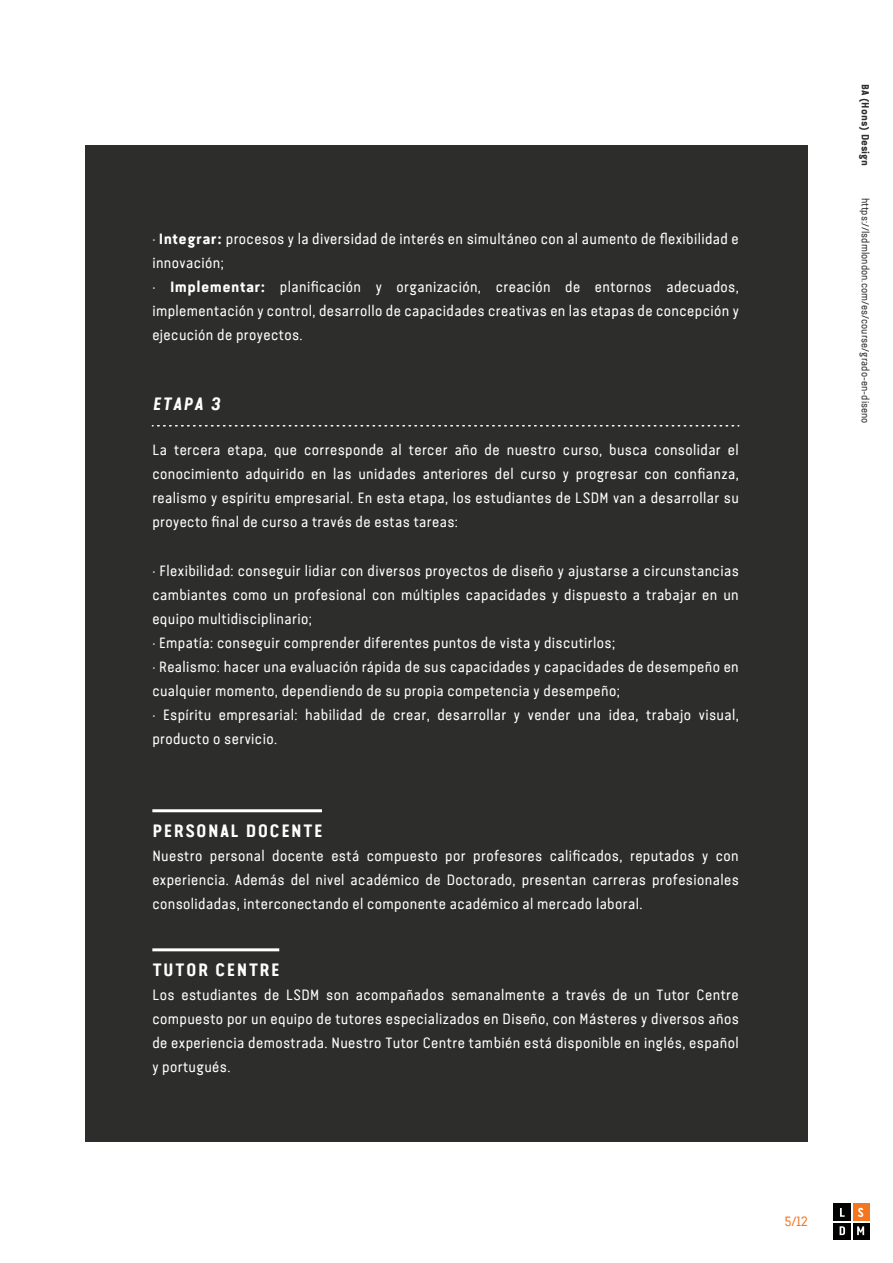
<style>
.page{position:relative;width:893px;height:1263px;background:#fff}
.page>*{position:absolute;margin:0;border:0;box-sizing:border-box;transform-origin:0 0}
.t1{font:700 18px "Van Condensed Pro";letter-spacing:.075em;color:#fff}
.t2{font:italic 700 18px "Van Condensed Pro";letter-spacing:.075em;color:#fff}
.t3{font:15px/24px "Van Condensed Pro";letter-spacing:.025em;color:#fff;text-align:justify}
.t4{font:13.5px "Van Condensed Pro";color:#f47620}
.t5{font:10.5px "Van Condensed Pro";letter-spacing:.005em;color:#2d2d2c}
.t6{font:700 10.5px "Van Condensed Pro";letter-spacing:.005em;color:#2d2d2c}
.s1{font-weight:700}
</style>
<div class="page">
<div style="left:85px;top:145px;width:723px;height:996px;background:#2d2d2c"></div>
<hr style="left:152px;top:948px;width:127px;height:3px;background:#fff">
<hr style="left:152px;top:809px;width:170px;height:3px;background:#fff">
<svg style="left:152px;top:425px;width:587px;height:1px"></svg>
<div style="left:833px;top:1203px;width:18px;height:18px;background:#000101"></div>
<svg style="left:840px;top:1208px;width:5px;height:9px"></svg>
<div style="left:833px;top:1222px;width:18px;height:17px;background:#000101"></div>
<div style="left:852px;top:1203px;width:17px;height:18px;background:#f47620"></div>
<svg style="left:858px;top:1208px;width:5px;height:9px"></svg>
<svg style="left:840px;top:1226px;width:5px;height:9px"></svg>
<div style="left:852px;top:1222px;width:17px;height:17px;background:#000101"></div>
<svg style="left:857px;top:1226px;width:7px;height:9px"></svg>
<p class="t3" style="left:152px;top:226px;width:588px;text-align:left">· <span class="s1">Integrar:</span> procesos y la diversidad de interés en simultáneo con al aumento de flexibilidad e innovación;<br>· <span class="s1">Implementar:</span> planificación y organización, creación de entornos adecuados, implementación y control, desarrollo de capacidades creativas en las etapas de concepción y ejecución de proyectos.</p>
<p class="t2" style="left:152px;top:390px;width:69px">ETAPA 3</p>
<p class="t3" style="left:152px;top:437px;width:588px">La tercera etapa, que corresponde al tercer año de nuestro curso, busca consolidar el conocimiento adquirido en las unidades anteriores del curso y progresar con confianza, realismo y espíritu empresarial. En esta etapa, los estudiantes de LSDM van a desarrollar su proyecto final de curso a través de estas tareas:</p>
<p class="t3" style="left:152px;top:557px;width:588px;text-align:left">· Flexibilidad: conseguir lidiar con diversos proyectos de diseño y ajustarse a circunstancias cambiantes como un profesional con múltiples capacidades y dispuesto a trabajar en un equipo multidisciplinario;<br>· Empatía: conseguir comprender diferentes puntos de vista y discutirlos;<br>· Realismo: hacer una evaluación rápida de sus capacidades y capacidades de desempeño en cualquier momento, dependiendo de su propia competencia y desempeño;<br>· Espíritu empresarial: habilidad de crear, desarrollar y vender una idea, trabajo visual, producto o servicio.</p>
<p class="t1" style="left:152px;top:817px;width:172px">PERSONAL DOCENTE</p>
<p class="t3" style="left:152px;top:843px;width:588px">Nuestro personal docente está compuesto por profesores calificados, reputados y con experiencia. Además del nivel académico de Doctorado, presentan carreras profesionales consolidadas, interconectando el componente académico al mercado laboral.</p>
<p class="t1" style="left:152px;top:956px;width:129px">TUTOR CENTRE</p>
<p class="t3" style="left:152px;top:982px;width:588px">Los estudiantes de LSDM son acompañados semanalmente a través de un Tutor Centre compuesto por un equipo de tutores especializados en Diseño, con Másteres y diversos años de experiencia demostrada. Nuestro Tutor Centre también está disponible en inglés, español y portugués.</p>
<p class="t6" style="left:874px;top:84px;width:84px;rotate:90deg">BA (Hons) Design</p>
<p class="t5" style="left:873px;top:198px;width:227px;rotate:90deg">https://lsdmlondon.com/es/course/grado-en-diseno</p>
<p class="t4" style="left:784px;top:1211px;width:25px">5/12</p>
</div>
